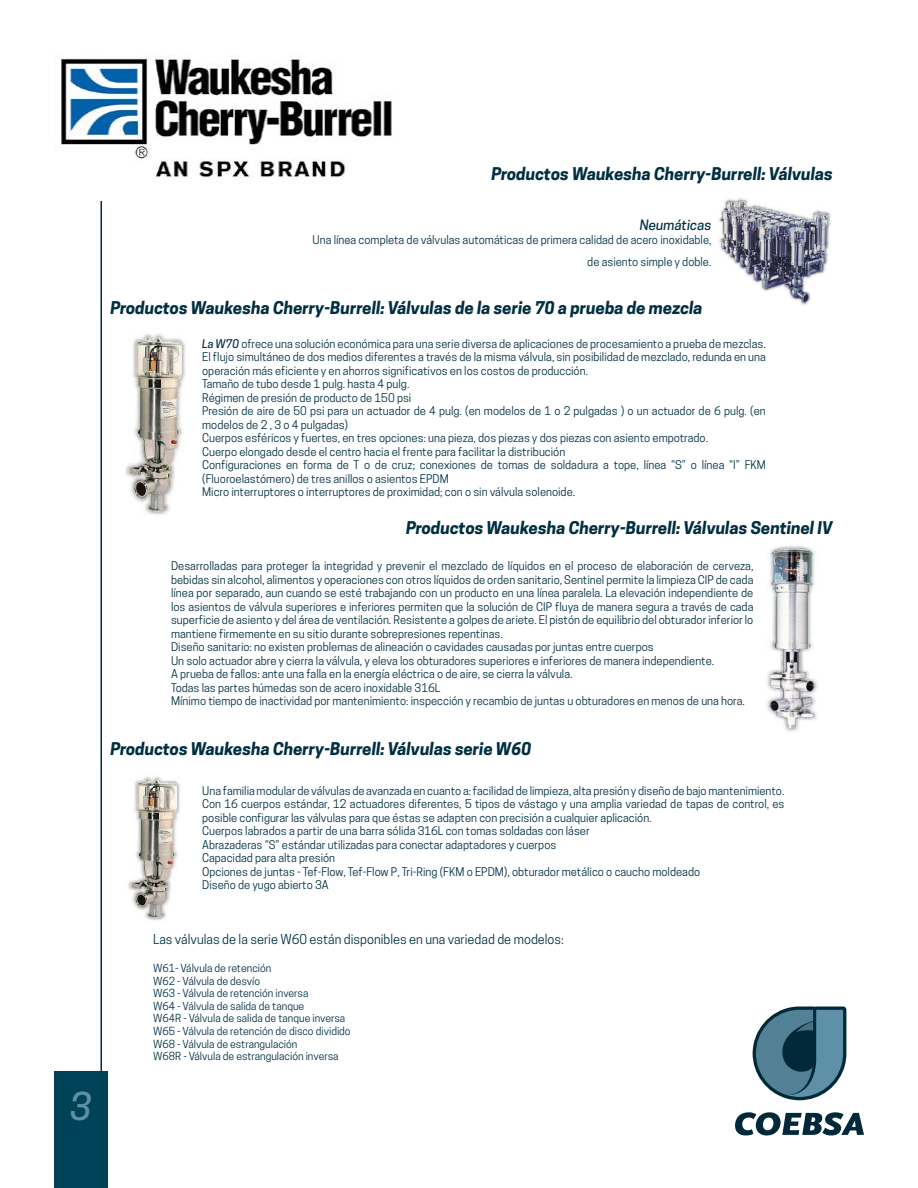
<style>
.page{position:relative;width:918px;height:1188px;background:#fff}
.page>*{position:absolute;margin:0;border:0;box-sizing:border-box;transform-origin:0 0}
.t1{font:italic 500 36px "Cooper Hewitt";color:#5e91a8}
.t2{font:italic 700 16.5px "Cooper Hewitt";color:#002f42}
.t3{font:italic 500 13.5px "Cooper Hewitt";color:#002f42}
.t4{font:12.75px "Cooper Hewitt";color:#002f42}
.t5{font:11.25px/13.5px "Cooper Hewitt";color:#002f42}
.t6{font:10.5px/12.6px "Cooper Hewitt";color:#002f42}
.s1{font-weight:500;font-style:italic}
</style>
<div class="page">
<div style="left:54px;top:1071px;width:54px;height:117px;background:#004257"></div>
<hr style="left:101px;top:201px;width:1px;height:870px;background:#002f42">
<img style="left:54px;top:54px;width:338px;height:124px">
<svg style="left:753px;top:1007px;width:93px;height:93px;background:#598091"></svg>
<svg style="left:735px;top:1112px;width:129px;height:24px"></svg>
<img style="left:719px;top:198px;width:112px;height:107px">
<img style="left:125px;top:334px;width:61px;height:181px">
<img style="left:767px;top:546px;width:51px;height:186px">
<img style="left:128px;top:776px;width:52px;height:145px">
<h1 class="t1" style="left:70px;top:1085px;width:23px">3</h1>
<h2 class="t2" style="left:491px;top:164px;width:343px">Productos Waukesha Cherry-Burrell: Válvulas</h2>
<p class="t3" style="left:640px;top:217px;width:73px">Neumáticas</p>
<p class="t5" style="left:313px;top:229px;width:401px;line-height:21.6px;text-align:right">Una línea completa de válvulas automáticas de primera calidad de acero inoxidable, de asiento simple y doble.</p>
<h2 class="t2" style="left:110px;top:298px;width:594px">Productos Waukesha Cherry-Burrell: Válvulas de la serie 70 a prueba de mezcla</h2>
<p class="t5" style="left:202px;top:337px;width:565px"><span class="s1">La W70</span> ofrece una solución económica para una serie diversa de aplicaciones de procesamiento a prueba de mezclas.<br>El flujo simultáneo de dos medios diferentes a través de la misma válvula, sin posibilidad de mezclado, redunda en una operación más eficiente y en ahorros significativos en los costos de producción.<br>Tamaño de tubo desde 1 pulg. hasta 4 pulg.<br>Régimen de presión de producto de 150 psi<br>Presión de aire de 50 psi para un actuador de 4 pulg. (en modelos de 1 o 2 pulgadas ) o un actuador de 6 pulg. (en modelos de 2 , 3 o 4 pulgadas)<br>Cuerpos esféricos y fuertes, en tres opciones: una pieza, dos piezas y dos piezas con asiento empotrado.<br>Cuerpo elongado desde el centro hacia el frente para facilitar la distribución<br>Configuraciones en forma de T o de cruz; conexiones de tomas de soldadura a tope, línea “S” o línea “I” FKM (Fluoroelastómero) de tres anillos o asientos EPDM<br>Micro interruptores o interruptores de proximidad; con o sin válvula solenoide.</p>
<h2 class="t2" style="left:406px;top:518px;width:428px">Productos Waukesha Cherry-Burrell: Válvulas Sentinel IV</h2>
<p class="t5" style="left:171px;top:559px;width:584px">Desarrolladas para proteger la integridad y prevenir el mezclado de líquidos en el proceso de elaboración de cerveza, bebidas sin alcohol, alimentos y operaciones con otros líquidos de orden sanitario, Sentinel permite la limpieza CIP de cada línea por separado, aun cuando se esté trabajando con un producto en una línea paralela. La elevación independiente de los asientos de válvula superiores e inferiores permiten que la solución de CIP fluya de manera segura a través de cada superficie de asiento y del área de ventilación. Resistente a golpes de ariete. El pistón de equilibrio del obturador inferior lo mantiene firmemente en su sitio durante sobrepresiones repentinas.<br>Diseño sanitario: no existen problemas de alineación o cavidades causadas por juntas entre cuerpos<br>Un solo actuador abre y cierra la válvula, y eleva los obturadores superiores e inferiores de manera independiente.<br>A prueba de fallos: ante una falla en la energía eléctrica o de aire, se cierra la válvula.<br>Todas las partes húmedas son de acero inoxidable 316L<br>Mínimo tiempo de inactividad por mantenimiento: inspección y recambio de juntas u obturadores en menos de una hora.</p>
<h2 class="t2" style="left:110px;top:739px;width:422px">Productos Waukesha Cherry-Burrell: Válvulas serie W60</h2>
<p class="t5" style="left:202px;top:784px;width:584px">Una familia modular de válvulas de avanzada en cuanto a: facilidad de limpieza, alta presión y diseño de bajo mantenimiento.<br>Con 16 cuerpos estándar, 12 actuadores diferentes, 5 tipos de vástago y una amplia variedad de tapas de control, es posible configurar las válvulas para que éstas se adapten con precisión a cualquier aplicación.<br>Cuerpos labrados a partir de una barra sólida 316L con tomas soldadas con láser<br>Abrazaderas “S” estándar utilizadas para conectar adaptadores y cuerpos<br>Capacidad para alta presión<br>Opciones de juntas - Tef-Flow, Tef-Flow P, Tri-Ring (FKM o EPDM), obturador metálico o caucho moldeado<br>Diseño de yugo abierto 3A</p>
<p class="t4" style="left:153px;top:932px;width:412px">Las válvulas de la serie W60 están disponibles en una variedad de modelos:</p>
<p class="t6" style="left:153px;top:962px;width:199px">W61- Válvula de retención<br>W62 - Válvula de desvío<br>W63 - Válvula de retención inversa<br>W64 - Válvula de salida de tanque<br>W64R - Válvula de salida de tanque inversa W65 - Válvula de retención de disco dividido W68 - Válvula de estrangulación<br>W68R - Válvula de estrangulación inversa</p>
</div>
